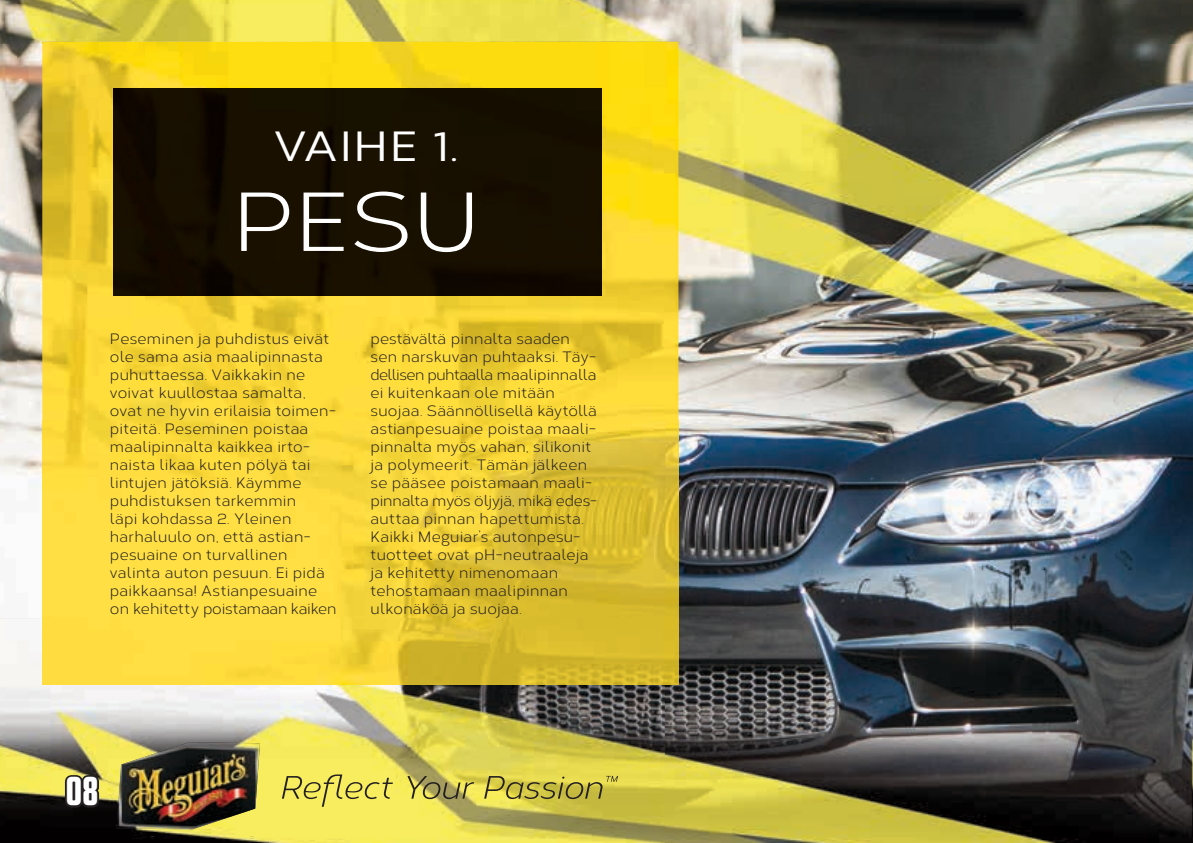
<style>
.page{position:relative;width:1193px;height:843px;background:#fff}
.page>*{position:absolute;margin:0;border:0;box-sizing:border-box;transform-origin:0 0}
.t1{font:83.4px "Corbert";color:#fff;scale:1.1 1}
.t2{font:500 42.2px "Corbert";letter-spacing:.035em;color:#fff;scale:1.1 1}
.t3{font:700 40px "Tungsten";color:#fff}
.t4{font:15px/18px "Corbert";letter-spacing:.02em;color:#231f20}
</style>
<div class="page">
<img style="left:42px;top:420px;width:1151px;height:198px">
<img style="left:0;top:0;width:1193px;height:44px">
<img style="left:0;top:44px;width:42px;height:376px">
<img style="left:678px;top:44px;width:515px;height:376px">
<img style="left:0;top:618px;width:50px;height:224px">
<img style="left:665px;top:618px;width:528px;height:224px">
<img style="left:50px;top:684px;width:615px;height:158px">
<img style="left:42px;top:42px;width:141px;height:378px">
<img style="left:183px;top:42px;width:495px;height:62px">
<img style="left:538px;top:104px;width:140px;height:316px">
<img style="left:183px;top:295px;width:355px;height:125px">
<img style="left:42px;top:618px;width:636px;height:66px">
<img style="left:114px;top:89px;width:487px;height:206px">
<svg style="left:63px;top:772px;width:38px;height:37px"></svg>
<img style="left:117px;top:741px;width:143px;height:96px">
<svg style="left:282px;top:774px;width:111px;height:32px;background:#d7ce54"></svg>
<svg style="left:407px;top:775px;width:67px;height:23px;background:#afa650"></svg>
<svg style="left:484px;top:775px;width:134px;height:23px;background:#bbb142"></svg>
<svg style="left:1190px;top:838px;width:3px;height:5px"></svg>
<h2 class="t2" style="left:273px;top:115px;width:169px">VAIHE 1.</h2>
<h1 class="t1" style="left:232px;top:162px;width:227px">PESU</h1>
<p class="t4" style="left:110px;top:328px;width:228px">Peseminen ja puhdistus eivät ole sama asia maalipinnasta puhuttaessa. Vaikkakin ne voivat kuullostaa samalta, ovat ne hyvin erilaisia toimen&shy;piteitä. Peseminen poistaa maalipinnalta kaikkea irto&shy;naista likaa kuten pölyä tai lintujen jätöksiä. Käymme puhdistuksen tarkemmin<br>läpi kohdassa 2. Yleinen harhaluulo on, että astian&shy;pesuaine on turvallinen valinta auton pesuun. Ei pidä paikkaansa! Astianpesuaine on kehitetty poistamaan kaiken</p>
<p class="t4" style="left:371px;top:328px;width:228px">pestävältä pinnalta saaden sen narskuvan puhtaaksi. Täy&shy;dellisen puhtaalla maalipinnalla ei kuitenkaan ole mitään suojaa. Säännöllisellä käytöllä astianpesuaine poistaa maali&shy;pinnalta myös vahan, silikonit ja polymeerit. Tämän jälkeen se pääsee poistamaan maali&shy;pinnalta myös öljyjä, mikä edes&shy;auttaa pinnan hapettumista.<br>Kaikki Meguiar’s autonpesu&shy;tuotteet ovat pH-neutraaleja ja kehitetty nimenomaan tehostamaan maalipinnan ulkonäköä ja suojaa.</p>
<h3 class="t3" style="left:66px;top:769px;width:33px">08</h3>
</div>
